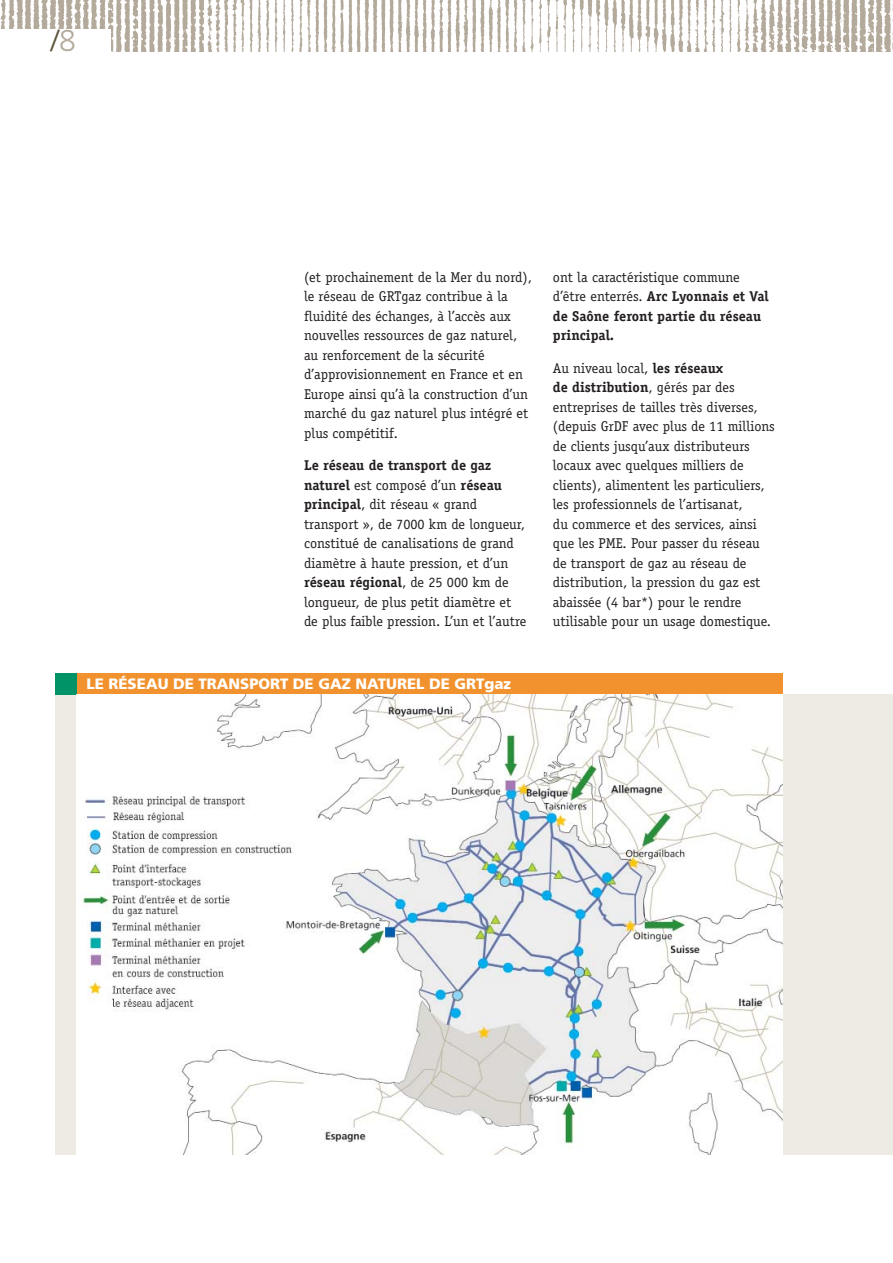
<style>
.page{position:relative;width:893px;height:1263px;background:#fff}
.page>*{position:absolute;margin:0;border:0;box-sizing:border-box;transform-origin:0 0}
.t1{font:300 30.15px "Frutiger";color:#5c553a}
.t2{font:900 15px "Frutiger";color:#fff}
.t3{font:14.25px/19.5px "Officina Serif";color:#231f20}
.t4{font:700 14.25px/19.5px "Officina Serif";color:#231f20}
.s1{color:#b4aa9c}
.s2{font-weight:700}
.s3{font-weight:400}
</style>
<div class="page">
<img style="left:0;top:0;width:891px;height:52px">
<div style="left:0;top:29px;width:110px;height:28px;background:#fff"></div>
<div style="left:55px;top:695px;width:837px;height:460px;background:#eeeae4"></div>
<div style="left:55px;top:673px;width:727px;height:22px;background:#f2922e"></div>
<div style="left:55px;top:673px;width:21px;height:22px;background:#009368"></div>
<img style="left:76px;top:695px;width:706px;height:460px">
<h1 class="t1" style="left:51px;top:28px;width:27px">/<span class="s1">8</span></h1>
<p class="t3" style="left:304px;top:268px;width:229px">(et prochainement de la Mer du nord), le réseau de GRTgaz contribue à la fluidité des échanges, à l’accès aux nouvelles ressources de gaz naturel, au renforcement de la sécurité d’approvisionnement en France et en Europe ainsi qu’à la construction d’un marché du gaz naturel plus intégré et plus compétitif.</p>
<p class="t3" style="left:304px;top:457px;width:224px"><span class="s2">Le réseau de transport de gaz naturel</span> est composé d’un <span class="s2">réseau principal</span>, dit réseau « grand transport », de 7000 km de longueur, constitué de canalisations de grand diamètre à haute pression, et d’un <span class="s2">réseau régional</span>, de 25 000 km de longueur, de plus petit diamètre et de plus faible pression. L’un et l’autre</p>
<p class="t2" style="left:86px;top:678px;width:426px">LE RÉSEAU DE TRANSPORT DE GAZ NATUREL DE GRTgaz</p>
<p class="t4" style="left:553px;top:268px;width:217px"><span class="s3">ont la caractéristique commune d’être enterrés.</span> Arc Lyonnais et Val de Saône feront partie du réseau principal.</p>
<p class="t3" style="left:553px;top:359px;width:223px">Au niveau local, <span class="s2">les réseaux<br>de distribution</span>, gérés par des entreprises de tailles très diverses, (depuis GrDF avec plus de 11 millions de clients jusqu’aux distributeurs locaux avec quelques milliers de clients), alimentent les particuliers, les professionnels de l’artisanat,<br>du commerce et des services, ainsi que les PME. Pour passer du réseau de transport de gaz au réseau de distribution, la pression du gaz est abaissée (4 bar*) pour le rendre utilisable pour un usage domestique.</p>
</div>
